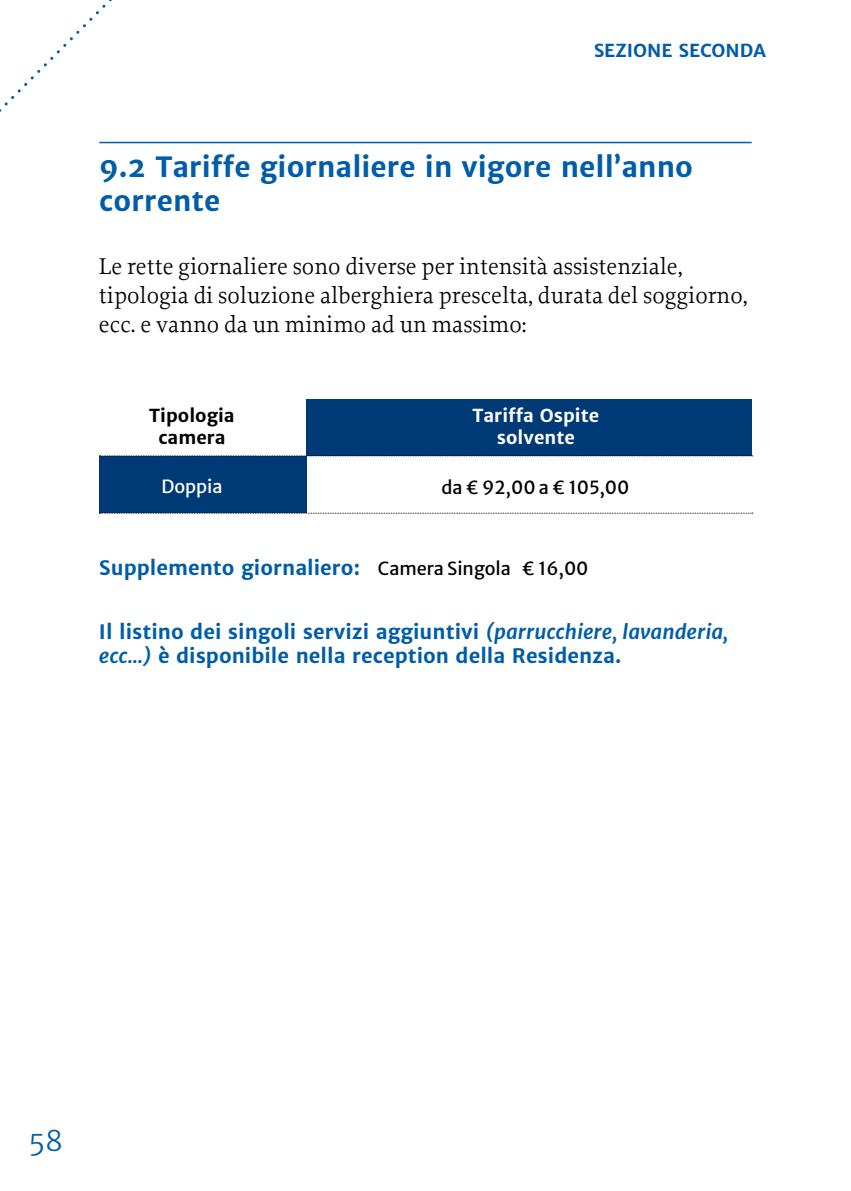
<style>
.page{position:relative;width:851px;height:1191px;background:#fff}
.page>*{position:absolute;margin:0;border:0;box-sizing:border-box;transform-origin:0 0}
.t1{font:700 28px/33.6px "Merriweather Sans";color:#005da9}
.t2{font:300 28px "Merriweather Sans";color:#005da9}
.t3{font:24px/28.8px "Proforma";color:#000}
.t4{font:700 20px/24px "Merriweather Sans";color:#005da9}
.t5{font:700 18px/21.6px "Merriweather Sans";color:#fff;text-align:center}
.t6{font:18px "Merriweather Sans";color:#000}
.t7{font:700 18px/21.6px "Merriweather Sans";color:#000;text-align:center}
.t8{font:700 18px "Merriweather Sans";color:#005da9}
.t9{font:18px "Merriweather Sans";color:#fff}
.s1{font-weight:400;font-size:18px;color:#000}
.s2{font-style:italic}
</style>
<div class="page">
<svg style="left:0;top:0;width:203px;height:144px"></svg>
<div style="left:99px;top:456px;width:208px;height:57px;background:#003a76"></div>
<div style="left:307px;top:399px;width:444px;height:56px;background:#003a76"></div>
<svg style="left:99px;top:455px;width:653px;height:1px"></svg>
<svg style="left:99px;top:513px;width:653px;height:1px"></svg>
<hr style="left:99px;top:142px;width:652px;height:1px;background:#005da9">
<p class="t8" style="left:593px;top:38px;width:174px">SEZIONE SECONDA</p>
<h1 class="t1" style="left:99px;top:150px;width:595px">9.2 Tariffe giornaliere in vigore nell’anno corrente</h1>
<p class="t3" style="left:99px;top:252px;width:650px">Le rette giornaliere sono diverse per intensità assistenziale, tipologia di soluzione alberghiera prescelta, durata del soggiorno, ecc. e vanno da un minimo ad un massimo:</p>
<p class="t7" style="left:149px;top:405px;width:87px">Tipologia camera</p>
<p class="t5" style="left:472px;top:405px;width:128px">Tariffa Ospite solvente</p>
<p class="t6" style="left:441px;top:471px;width:189px">da € 92,00 a € 105,00</p>
<p class="t9" style="left:161px;top:471px;width:63px">Doppia</p>
<p class="t4" style="left:99px;top:556px;width:491px">Supplemento giornaliero: <span class="s1">Camera Singola € 16,00</span></p>
<p class="t4" style="left:99px;top:620px;width:630px">Il listino dei singoli servizi aggiuntivi <span class="s2">(parrucchiere, lavanderia, ecc...)</span> è disponibile nella reception della Residenza.</p>
<h1 class="t2" style="left:28px;top:1123px;width:36px">58</h1>
</div>
